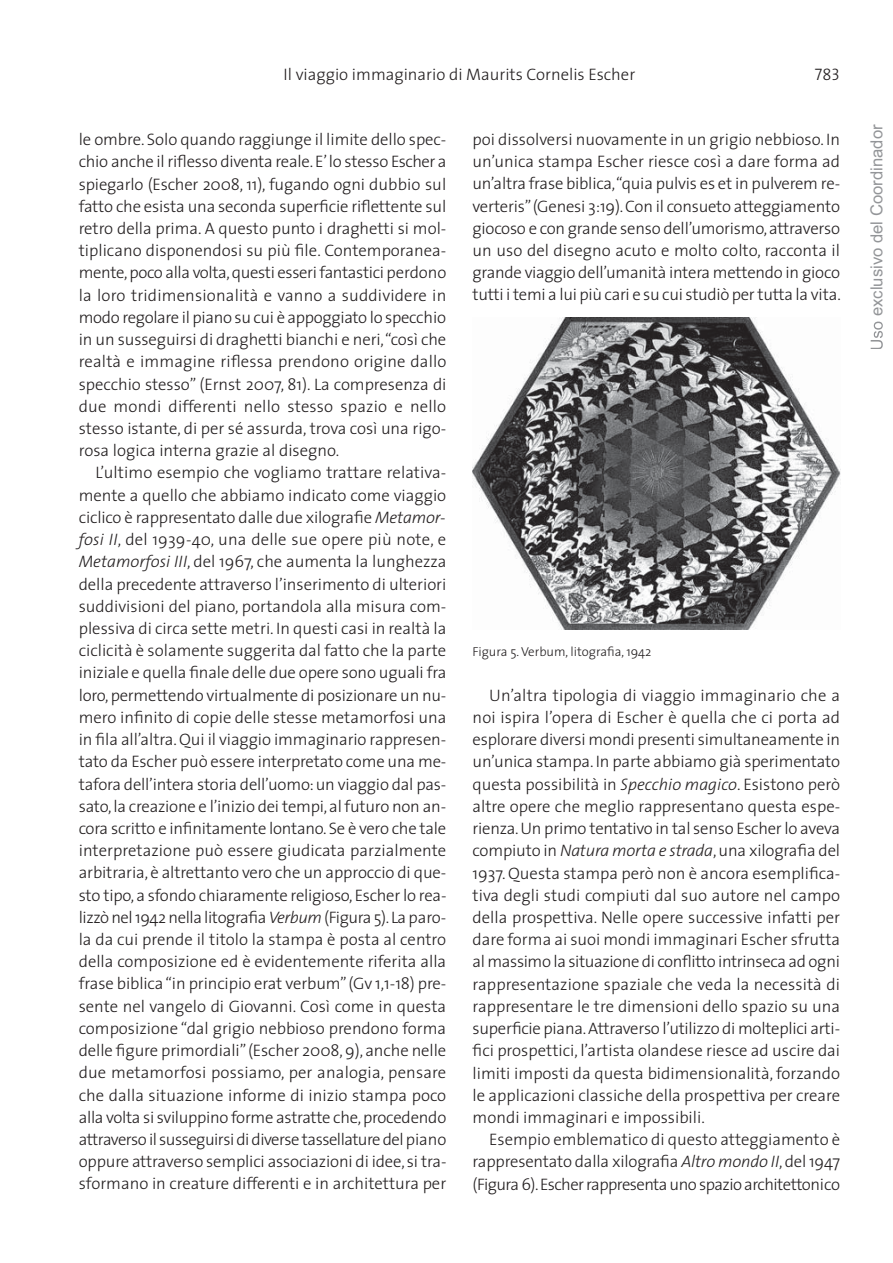
<style>
.page{position:relative;width:893px;height:1263px;background:#fff}
.page>*{position:absolute;margin:0;border:0;box-sizing:border-box;transform-origin:0 0}
.t1{font:300 16.65px/22.2px "The Sans";color:#231f20;text-align:justify}
.t2{font:16.65px "Arial";color:#939598}
.t3{font:16.65px "The Sans Light Caps";color:#231f20}
.t4{font:300 12.9px "The Sans";color:#231f20}
.s1{font-style:italic}
</style>
<div class="page">
<img style="left:473px;top:317px;width:367px;height:312px">
<svg style="left:871px;top:322px;width:12px;height:27px"></svg>
<p class="t1" style="left:284px;top:65px;width:353px">Il viaggio immaginario di Maurits Cornelis Escher</p>
<p class="t3" style="left:815px;top:61px;width:27px">783</p>
<p class="t1" style="left:79px;top:130px;width:369px">le ombre. Solo quando raggiunge il limite dello spec&shy;chio anche il riflesso diventa reale. E’ lo stesso Escher a spiegarlo (Escher 2008, 11), fugando ogni dubbio sul fatto che esista una seconda superficie riflettente sul retro della prima. A questo punto i draghetti si mol&shy;tiplicano disponendosi su più file. Contemporanea&shy;mente, poco alla volta, questi esseri fantastici perdono la loro tridimensionalità e vanno a suddividere in modo regolare il piano su cui è appoggiato lo specchio in un susseguirsi di draghetti bianchi e neri, “così che realtà e immagine riflessa prendono origine dallo specchio stesso” (Ernst 2007, 81). La compresenza di due mondi differenti nello stesso spazio e nello stesso istante, di per sé assurda, trova così una rigo&shy;rosa logica interna grazie al disegno.</p>
<p class="t1" style="left:79px;top:463px;width:369px;text-indent:17px">L’ultimo esempio che vogliamo trattare relativa&shy;mente a quello che abbiamo indicato come viaggio ciclico è rappresentato dalle due xilografie <span class="s1">Metamor&shy;fosi II</span>, del 1939-40, una delle sue opere più note, e <span class="s1">Metamorfosi III</span>, del 1967, che aumenta la lunghezza della precedente attraverso l’inserimento di ulteriori suddivisioni del piano, portandola alla misura com&shy;plessiva di circa sette metri. In questi casi in realtà la ciclicità è solamente suggerita dal fatto che la parte iniziale e quella finale delle due opere sono uguali fra loro, permettendo virtualmente di posizionare un nu&shy;mero infinito di copie delle stesse metamorfosi una in fila all’altra. Qui il viaggio immaginario rappresen&shy;tato da Escher può essere interpretato come una me&shy;tafora dell’intera storia dell’uomo: un viaggio dal pas&shy;sato, la creazione e l’inizio dei tempi, al futuro non an&shy;cora scritto e infinitamente lontano. Se è vero che tale interpretazione può essere giudicata parzialmente arbitraria, è altrettanto vero che un approccio di que&shy;sto tipo, a sfondo chiaramente religioso, Escher lo rea&shy;lizzò nel 1942 nella litografia <span class="s1">Verbum</span> (Figura 5). La paro&shy;la da cui prende il titolo la stampa è posta al centro della composizione ed è evidentemente riferita alla frase biblica “in principio erat verbum” (Gv 1,1-18) pre&shy;sente nel vangelo di Giovanni. Così come in questa composizione “dal grigio nebbioso prendono forma delle figure primordiali” (Escher 2008, 9), anche nelle due metamorfosi possiamo, per analogia, pensare che dalla situazione informe di inizio stampa poco alla volta si sviluppino forme astratte che, procedendo attraverso il susseguirsi di diverse tassellature del piano oppure attraverso semplici associazioni di idee, si tra&shy;sformano in creature differenti e in architettura per</p>
<p class="t1" style="left:472px;top:130px;width:370px">poi dissolversi nuovamente in un grigio nebbioso. In un’unica stampa Escher riesce così a dare forma ad un’altra frase biblica, “quia pulvis es et in pulverem re&shy;verteris” (Genesi 3:19). Con il consueto atteggiamento giocoso e con grande senso dell’umorismo, attraverso un uso del disegno acuto e molto colto, racconta il grande viaggio dell’umanità intera mettendo in gioco tutti i temi a lui più cari e su cui studiò per tutta la vita.</p>
<p class="t4" style="left:473px;top:647px;width:180px">Figura 5. Verbum, litografia, 1942</p>
<p class="t1" style="left:473px;top:686px;width:369px;text-indent:17px">Un’altra tipologia di viaggio immaginario che a noi ispira l’opera di Escher è quella che ci porta ad esplorare diversi mondi presenti simultaneamente in un’unica stampa. In parte abbiamo già sperimentato questa possibilità in <span class="s1">Specchio magico</span>. Esistono però altre opere che meglio rappresentano questa espe&shy;rienza. Un primo tentativo in tal senso Escher lo aveva compiuto in <span class="s1">Natura morta e strada</span>, una xilografia del 1937. Questa stampa però non è ancora esemplifica&shy;tiva degli studi compiuti dal suo autore nel campo della prospettiva. Nelle opere successive infatti per dare forma ai suoi mondi immaginari Escher sfrutta al massimo la situazione di conflitto intrinseca ad ogni rappresentazione spaziale che veda la necessità di rappresentare le tre dimensioni dello spazio su una superficie piana. Attraverso l’utilizzo di molteplici arti&shy;fici prospettici, l’artista olandese riesce ad uscire dai limiti imposti da questa bidimensionalità, forzando le applicazioni classiche della prospettiva per creare mondi immaginari e impossibili.</p>
<p class="t1" style="left:473px;top:1130px;width:369px;text-indent:17px">Esempio emblematico di questo atteggiamento è rappresentato dalla xilografia <span class="s1">Altro mondo II</span>, del 1947 (Figura 6). Escher rappresenta uno spazio architettonico</p>
<p class="t2" style="left:867px;top:316px;width:193px;rotate:-90deg">exclusivo del Coordinador</p>
</div>
